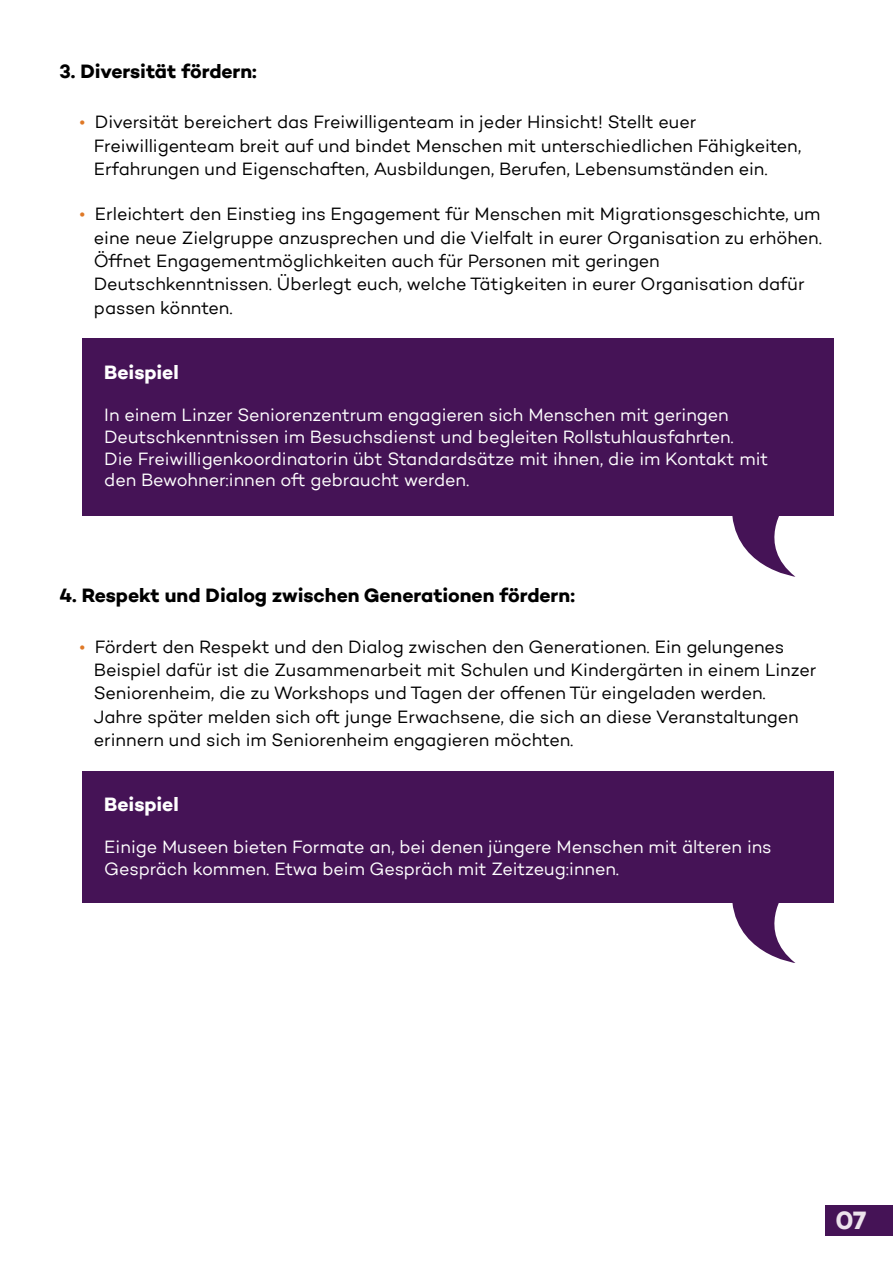
<style>
.page{position:relative;width:893px;height:1263px;background:#fff}
.page>*{position:absolute;margin:0;border:0;box-sizing:border-box;transform-origin:0 0}
.t1{font:700 25.35px "Campton TT";color:#ede3ec}
.t2{font:700 19.5px "Campton TT";letter-spacing:-.005em;color:#000}
.t3{font:700 19.5px "Campton TT";letter-spacing:-.005em;color:#fff}
.t4{font:18px/23.4px "Campton TT";letter-spacing:-.005em;color:#000}
.t5{font:18px/21.6px "Campton TT";letter-spacing:-.005em;color:#fff}
.s1{color:#df7826}
</style>
<div class="page">
<div style="left:82px;top:339px;width:751px;height:177px;background:#451356"></div>
<svg style="left:732px;top:516px;width:63px;height:61px"></svg>
<div style="left:82px;top:771px;width:751px;height:131px;background:#451356"></div>
<svg style="left:730px;top:902px;width:65px;height:61px"></svg>
<div style="left:826px;top:1205px;width:67px;height:30px;background:#451356"></div>
<p class="t2" style="left:60px;top:59px;width:199px">3. Diversität fördern:</p>
<p class="t4" style="left:94px;top:110px;width:709px;text-indent:-15px"><span class="s1">•</span> Diversität bereichert das Freiwilligenteam in jeder Hinsicht! Stellt euer<br>Freiwilligenteam breit auf und bindet Menschen mit unterschiedlichen Fähigkeiten,<br>Erfahrungen und Eigenschaften, Ausbildungen, Berufen, Lebensumständen ein.</p>
<p class="t4" style="left:94px;top:202px;width:730px;text-indent:-14px"><span class="s1">•</span> Erleichtert den Einstieg ins Engagement für Menschen mit Migrationsgeschichte, um eine neue Zielgruppe anzusprechen und die Vielfalt in eurer Organisation zu erhöhen.<br>Öffnet Engagementmöglichkeiten auch für Personen mit geringen Deutschkenntnissen. Überlegt euch, welche Tätigkeiten in eurer Organisation dafür passen könnten.</p>
<p class="t3" style="left:104px;top:360px;width:76px">Beispiel</p>
<p class="t5" style="left:104px;top:404px;width:665px">In einem Linzer Seniorenzentrum engagieren sich Menschen mit geringen Deutschkenntnissen im Besuchsdienst und begleiten Rollstuhlausfahrten.<br>Die Freiwilligenkoordinatorin übt Standardsätze mit ihnen, die im Kontakt mit den Bewohner:innen oft gebraucht werden.</p>
<p class="t2" style="left:60px;top:583px;width:517px">4. Respekt und Dialog zwischen Generationen fördern:</p>
<p class="t4" style="left:94px;top:634px;width:724px;text-indent:-15px"><span class="s1">•</span> Fördert den Respekt und den Dialog zwischen den Generationen. Ein gelungenes Beispiel dafür ist die Zusammenarbeit mit Schulen und Kindergärten in einem Linzer Seniorenheim, die zu Workshops und Tagen der offenen Tür eingeladen werden.<br>Jahre später melden sich oft junge Erwachsene, die sich an diese Veranstaltungen erinnern und sich im Seniorenheim engagieren möchten.</p>
<p class="t3" style="left:104px;top:792px;width:76px">Beispiel</p>
<p class="t5" style="left:104px;top:836px;width:669px">Einige Museen bieten Formate an, bei denen jüngere Menschen mit älteren ins<br>Gespräch kommen. Etwa beim Gespräch mit Zeitzeug:innen.</p>
<h1 class="t1" style="left:835px;top:1204px;width:33px">07</h1>
</div>
